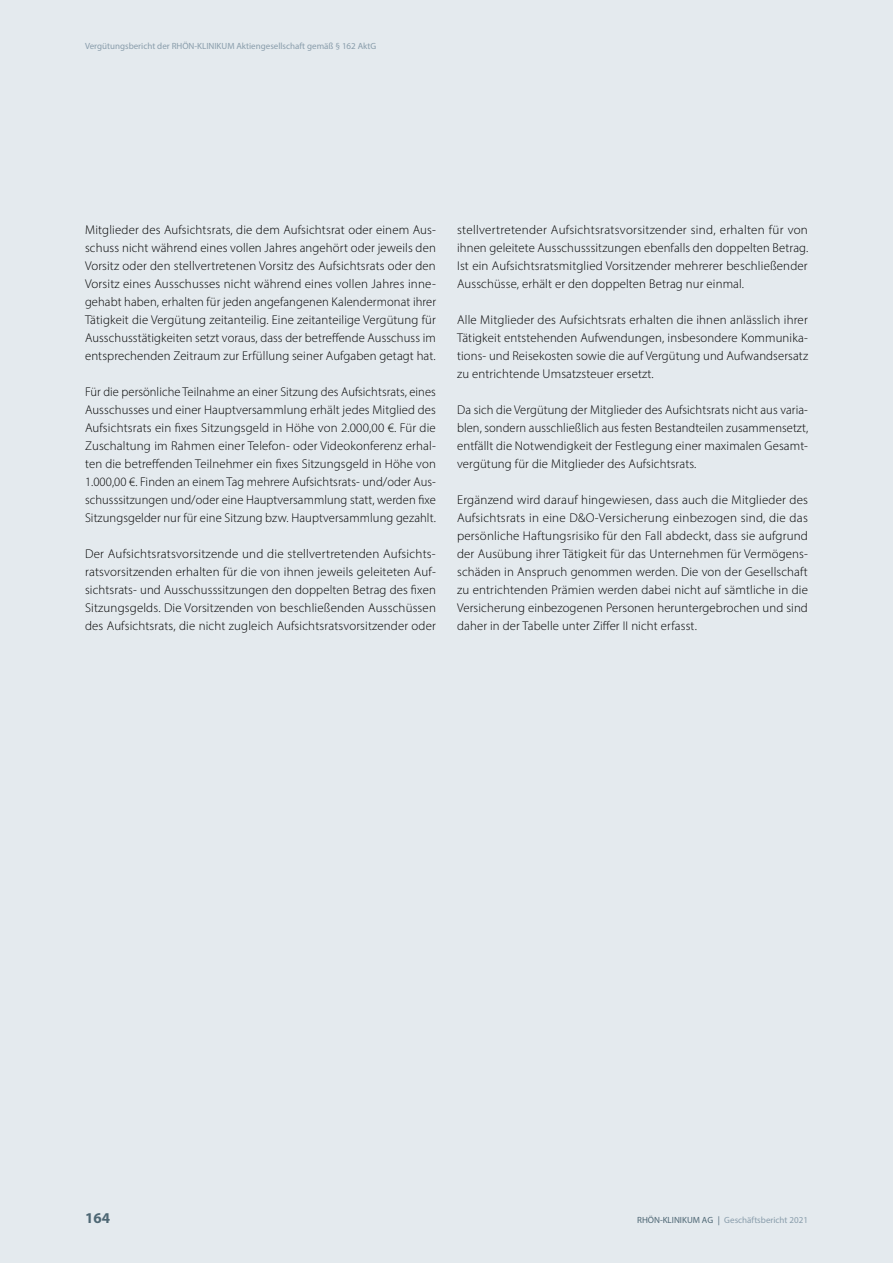
<style>
.page{position:relative;width:893px;height:1263px;background:#e4eaee}
.page>*{position:absolute;margin:0;border:0;box-sizing:border-box;transform-origin:0 0}
.t1{font:700 15px "Myriad Pro";color:#4e6774}
.t2{font:300 12.75px/18px "Myriad Pro";letter-spacing:.01em;color:#000;text-align:justify}
.t3{font:9px "Myriad Pro";color:#899dab}
.s1{color:#4e6774}
</style>
<div class="page">
<p class="t3" style="left:85px;top:41px;width:293px">Vergütungsbericht der RHÖN-KLINIKUM Aktiengesellschaft gemäß § 162 AktG</p>
<p class="t2" style="left:85px;top:221px;width:352px">Mitglieder des Aufsichtsrats, die dem Aufsichtsrat oder einem Aus&shy;schuss nicht während eines vollen Jahres angehört oder jeweils den Vorsitz oder den stellvertretenen Vorsitz des Aufsichtsrats oder den Vorsitz eines Ausschusses nicht während eines vollen Jahres inne&shy;gehabt haben, erhalten für jeden angefangenen Kalendermonat ihrer Tätigkeit die Vergütung zeitanteilig. Eine zeitanteilige Vergütung für Ausschusstätigkeiten setzt voraus, dass der betreffende Ausschuss im entsprechenden Zeitraum zur Erfüllung seiner Aufgaben getagt hat.</p>
<p class="t2" style="left:85px;top:383px;width:352px">Für die persönliche Teilnahme an einer Sitzung des Aufsichtsrats, eines Ausschusses und einer Hauptversammlung erhält jedes Mitglied des Aufsichtsrats ein fixes Sitzungsgeld in Höhe von 2.000,00 €. Für die Zuschaltung im Rahmen einer Telefon- oder Videokonferenz erhal&shy;ten die betreffenden Teilnehmer ein fixes Sitzungsgeld in Höhe von 1.000,00 €. Finden an einem Tag mehrere Aufsichtsrats- und/oder Aus&shy;schusssitzungen und/oder eine Hauptversammlung statt, werden fixe Sitzungsgelder nur für eine Sitzung bzw. Hauptversammlung gezahlt.</p>
<p class="t2" style="left:85px;top:545px;width:352px">Der Aufsichtsratsvorsitzende und die stellvertretenden Aufsichts&shy;ratsvorsitzenden erhalten für die von ihnen jeweils geleiteten Auf&shy;sichtsrats- und Ausschusssitzungen den doppelten Betrag des fixen Sitzungsgelds. Die Vorsitzenden von beschließenden Ausschüssen des Aufsichtsrats, die nicht zugleich Aufsichtsratsvorsitzender oder</p>
<p class="t2" style="left:457px;top:221px;width:353px">stellvertretender Aufsichtsratsvorsitzender sind, erhalten für von ihnen geleitete Ausschusssitzungen ebenfalls den doppelten Betrag.<br>Ist ein Aufsichtsratsmitglied Vorsitzender mehrerer beschließender Ausschüsse, erhält er den doppelten Betrag nur einmal.</p>
<p class="t2" style="left:457px;top:311px;width:352px">Alle Mitglieder des Aufsichtsrats erhalten die ihnen anlässlich ihrer Tätigkeit entstehenden Aufwendungen, insbesondere Kommunika&shy;tions- und Reisekosten sowie die auf Vergütung und Aufwandsersatz zu entrichtende Umsatzsteuer ersetzt.</p>
<p class="t2" style="left:457px;top:401px;width:353px">Da sich die Vergütung der Mitglieder des Aufsichtsrats nicht aus varia&shy;blen, sondern ausschließlich aus festen Bestandteilen zusammensetzt, entfällt die Notwendigkeit der Festlegung einer maximalen Gesamt&shy;vergütung für die Mitglieder des Aufsichtsrats.</p>
<p class="t2" style="left:457px;top:491px;width:352px">Ergänzend wird darauf hingewiesen, dass auch die Mitglieder des Aufsichtsrats in eine D&amp;O-Versicherung einbezogen sind, die das persönliche Haftungsrisiko für den Fall abdeckt, dass sie aufgrund der Ausübung ihrer Tätigkeit für das Unternehmen für Vermögens&shy;schäden in Anspruch genommen werden. Die von der Gesellschaft zu entrichtenden Prämien werden dabei nicht auf sämtliche in die Versicherung einbezogenen Personen heruntergebrochen und sind daher in der Tabelle unter Ziffer II nicht erfasst.</p>
<p class="t1" style="left:85px;top:1208px;width:26px">164</p>
<p class="t3" style="left:637px;top:1214px;width:172px"><span class="s1">RHÖN-KLINIKUM AG |</span> Geschäftsbericht 2021</p>
</div>
